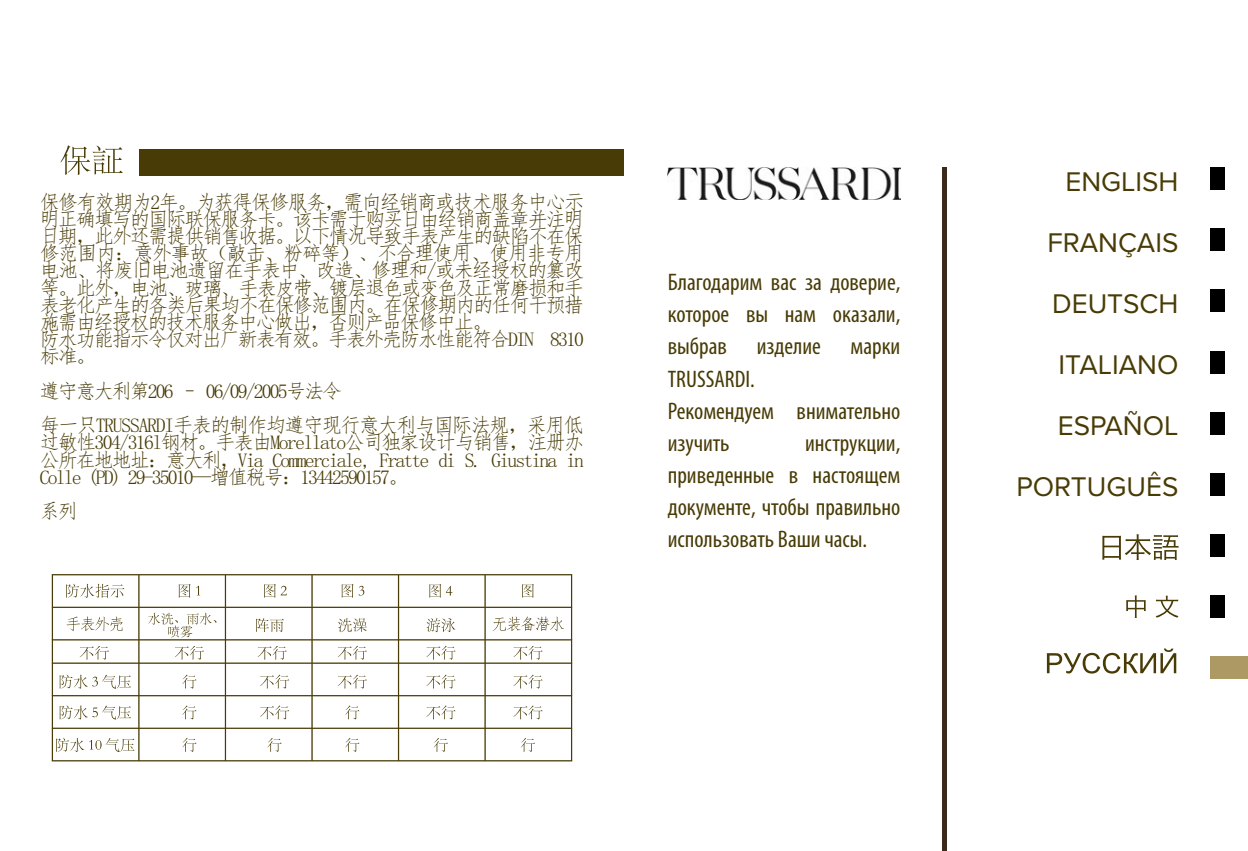
<style>
.page{position:relative;width:1248px;height:851px;background:#fff}
.page>*{position:absolute;margin:0;border:0;box-sizing:border-box;transform-origin:0 0}
.t1{font:28px/61.2px "Proxima Nova";color:#483b05;text-align:right}
.t2{font:condensed 24px/32px "Myriad Pro";color:#483b05}
.t3{font:20px/17.2px "Fang Song";letter-spacing:-.095em;color:#483b05}
.t4{font:20px/34.4px "Fang Song";letter-spacing:-.07em;color:#483b05}
</style>
<div class="page">
<div style="left:1210px;top:167px;width:15px;height:23px;background:#000"></div>
<div style="left:1210px;top:228px;width:15px;height:23px;background:#000"></div>
<div style="left:1210px;top:290px;width:15px;height:22px;background:#000"></div>
<div style="left:1210px;top:351px;width:15px;height:22px;background:#000"></div>
<div style="left:1210px;top:412px;width:15px;height:22px;background:#000"></div>
<div style="left:1210px;top:473px;width:15px;height:22px;background:#000"></div>
<div style="left:1210px;top:534px;width:15px;height:22px;background:#000"></div>
<div style="left:1210px;top:595px;width:15px;height:22px;background:#000"></div>
<svg style="left:1126px;top:595px;width:52px;height:23px"></svg>
<svg style="left:1102px;top:534px;width:76px;height:26px"></svg>
<hr style="left:942px;top:167px;width:4px;height:683px;background:#3b2a1a">
<svg style="left:1046px;top:648px;width:130px;height:25px"></svg>
<img style="left:667px;top:167px;width:233px;height:32px">
<svg style="left:60px;top:145px;width:63px;height:30px"></svg>
<div style="left:139px;top:149px;width:485px;height:26px;background:#483b05"></div>
<hr style="left:52px;top:574px;width:87px;height:1px;background:#483b05">
<hr style="left:52px;top:575px;width:1px;height:31px;background:#483b05">
<hr style="left:139px;top:574px;width:86px;height:1px;background:#483b05">
<hr style="left:138px;top:575px;width:2px;height:31px;background:#483b05">
<hr style="left:225px;top:574px;width:87px;height:1px;background:#483b05">
<hr style="left:225px;top:575px;width:1px;height:31px;background:#483b05">
<hr style="left:312px;top:574px;width:86px;height:1px;background:#483b05">
<hr style="left:311px;top:575px;width:1px;height:31px;background:#483b05">
<hr style="left:398px;top:574px;width:87px;height:1px;background:#483b05">
<hr style="left:398px;top:575px;width:1px;height:31px;background:#483b05">
<hr style="left:485px;top:574px;width:87px;height:1px;background:#483b05">
<hr style="left:484px;top:575px;width:1px;height:31px;background:#483b05">
<hr style="left:571px;top:575px;width:1px;height:31px;background:#483b05">
<hr style="left:52px;top:606px;width:87px;height:2px;background:#483b05">
<hr style="left:52px;top:608px;width:1px;height:31px;background:#483b05">
<hr style="left:139px;top:606px;width:86px;height:2px;background:#483b05">
<hr style="left:138px;top:608px;width:2px;height:31px;background:#483b05">
<hr style="left:225px;top:606px;width:87px;height:2px;background:#483b05">
<hr style="left:225px;top:608px;width:1px;height:31px;background:#483b05">
<hr style="left:312px;top:606px;width:86px;height:2px;background:#483b05">
<hr style="left:311px;top:608px;width:1px;height:31px;background:#483b05">
<hr style="left:398px;top:606px;width:87px;height:2px;background:#483b05">
<hr style="left:398px;top:608px;width:1px;height:31px;background:#483b05">
<hr style="left:485px;top:606px;width:87px;height:2px;background:#483b05">
<hr style="left:484px;top:608px;width:1px;height:31px;background:#483b05">
<hr style="left:571px;top:608px;width:1px;height:31px;background:#483b05">
<hr style="left:52px;top:639px;width:87px;height:1px;background:#483b05">
<svg style="left:52px;top:640px;width:1px;height:22px"></svg>
<hr style="left:139px;top:639px;width:86px;height:1px;background:#483b05">
<hr style="left:138px;top:640px;width:2px;height:22px;background:#483b05">
<hr style="left:225px;top:639px;width:87px;height:1px;background:#483b05">
<svg style="left:225px;top:640px;width:1px;height:22px"></svg>
<hr style="left:312px;top:639px;width:86px;height:1px;background:#483b05">
<svg style="left:311px;top:640px;width:1px;height:22px"></svg>
<hr style="left:398px;top:639px;width:87px;height:1px;background:#483b05">
<svg style="left:398px;top:640px;width:1px;height:22px"></svg>
<hr style="left:485px;top:639px;width:87px;height:1px;background:#483b05">
<svg style="left:484px;top:640px;width:1px;height:22px"></svg>
<svg style="left:571px;top:640px;width:1px;height:22px"></svg>
<hr style="left:52px;top:662px;width:87px;height:1px;background:#483b05">
<hr style="left:52px;top:663px;width:1px;height:32px;background:#483b05">
<hr style="left:139px;top:662px;width:86px;height:1px;background:#483b05">
<hr style="left:138px;top:663px;width:2px;height:32px;background:#483b05">
<hr style="left:225px;top:662px;width:87px;height:1px;background:#483b05">
<hr style="left:225px;top:663px;width:1px;height:32px;background:#483b05">
<hr style="left:312px;top:662px;width:86px;height:1px;background:#483b05">
<hr style="left:311px;top:663px;width:1px;height:32px;background:#483b05">
<hr style="left:398px;top:662px;width:87px;height:1px;background:#483b05">
<hr style="left:398px;top:663px;width:1px;height:32px;background:#483b05">
<hr style="left:485px;top:662px;width:87px;height:1px;background:#483b05">
<hr style="left:484px;top:663px;width:1px;height:32px;background:#483b05">
<hr style="left:571px;top:663px;width:1px;height:32px;background:#483b05">
<hr style="left:52px;top:695px;width:87px;height:1px;background:#483b05">
<hr style="left:52px;top:696px;width:1px;height:31px;background:#483b05">
<hr style="left:139px;top:695px;width:86px;height:1px;background:#483b05">
<hr style="left:138px;top:696px;width:2px;height:31px;background:#483b05">
<hr style="left:225px;top:695px;width:87px;height:1px;background:#483b05">
<hr style="left:225px;top:696px;width:1px;height:31px;background:#483b05">
<hr style="left:312px;top:695px;width:86px;height:1px;background:#483b05">
<hr style="left:311px;top:696px;width:1px;height:31px;background:#483b05">
<hr style="left:398px;top:695px;width:87px;height:1px;background:#483b05">
<hr style="left:398px;top:696px;width:1px;height:31px;background:#483b05">
<hr style="left:485px;top:695px;width:87px;height:1px;background:#483b05">
<hr style="left:484px;top:696px;width:1px;height:31px;background:#483b05">
<hr style="left:571px;top:696px;width:1px;height:31px;background:#483b05">
<hr style="left:52px;top:727px;width:87px;height:1px;background:#483b05">
<hr style="left:52px;top:728px;width:1px;height:32px;background:#483b05">
<hr style="left:139px;top:727px;width:86px;height:1px;background:#483b05">
<hr style="left:138px;top:728px;width:2px;height:32px;background:#483b05">
<hr style="left:225px;top:727px;width:87px;height:1px;background:#483b05">
<hr style="left:225px;top:728px;width:1px;height:32px;background:#483b05">
<hr style="left:312px;top:727px;width:86px;height:1px;background:#483b05">
<hr style="left:311px;top:728px;width:1px;height:32px;background:#483b05">
<hr style="left:398px;top:727px;width:87px;height:1px;background:#483b05">
<hr style="left:398px;top:728px;width:1px;height:32px;background:#483b05">
<hr style="left:485px;top:727px;width:87px;height:1px;background:#483b05">
<hr style="left:484px;top:728px;width:1px;height:32px;background:#483b05">
<hr style="left:571px;top:728px;width:1px;height:32px;background:#483b05">
<hr style="left:52px;top:760px;width:87px;height:1px;background:#483b05">
<hr style="left:139px;top:760px;width:86px;height:1px;background:#483b05">
<hr style="left:225px;top:760px;width:87px;height:1px;background:#483b05">
<hr style="left:312px;top:760px;width:86px;height:1px;background:#483b05">
<hr style="left:398px;top:760px;width:87px;height:1px;background:#483b05">
<hr style="left:485px;top:760px;width:87px;height:1px;background:#483b05">
<svg style="left:66px;top:583px;width:58px;height:14px"></svg>
<svg style="left:179px;top:584px;width:21px;height:13px"></svg>
<svg style="left:264px;top:584px;width:23px;height:13px"></svg>
<svg style="left:342px;top:584px;width:22px;height:13px"></svg>
<svg style="left:429px;top:584px;width:23px;height:13px"></svg>
<svg style="left:522px;top:584px;width:12px;height:13px"></svg>
<svg style="left:148px;top:612px;width:68px;height:25px"></svg>
<svg style="left:256px;top:618px;width:28px;height:14px"></svg>
<svg style="left:338px;top:618px;width:29px;height:14px"></svg>
<svg style="left:426px;top:618px;width:29px;height:14px"></svg>
<svg style="left:80px;top:645px;width:29px;height:14px"></svg>
<svg style="left:175px;top:645px;width:29px;height:14px"></svg>
<svg style="left:257px;top:646px;width:30px;height:13px"></svg>
<svg style="left:337px;top:645px;width:30px;height:14px"></svg>
<svg style="left:426px;top:645px;width:29px;height:14px"></svg>
<svg style="left:513px;top:646px;width:29px;height:13px"></svg>
<svg style="left:60px;top:674px;width:71px;height:14px"></svg>
<svg style="left:182px;top:674px;width:14px;height:14px"></svg>
<svg style="left:260px;top:674px;width:29px;height:14px"></svg>
<svg style="left:337px;top:674px;width:30px;height:14px"></svg>
<svg style="left:426px;top:674px;width:29px;height:14px"></svg>
<svg style="left:513px;top:674px;width:29px;height:14px"></svg>
<svg style="left:60px;top:705px;width:71px;height:14px"></svg>
<svg style="left:182px;top:705px;width:14px;height:14px"></svg>
<svg style="left:260px;top:705px;width:29px;height:14px"></svg>
<svg style="left:345px;top:705px;width:14px;height:14px"></svg>
<svg style="left:426px;top:705px;width:29px;height:14px"></svg>
<svg style="left:513px;top:705px;width:29px;height:14px"></svg>
<svg style="left:56px;top:738px;width:78px;height:13px"></svg>
<svg style="left:182px;top:738px;width:14px;height:13px"></svg>
<svg style="left:267px;top:738px;width:14px;height:13px"></svg>
<svg style="left:345px;top:738px;width:14px;height:13px"></svg>
<svg style="left:434px;top:738px;width:14px;height:13px"></svg>
<svg style="left:521px;top:738px;width:14px;height:13px"></svg>
<svg style="left:66px;top:616px;width:57px;height:15px"></svg>
<svg style="left:492px;top:616px;width:72px;height:15px"></svg>
<div style="left:1210px;top:656px;width:37px;height:22px;background:#ad9963"></div>
<p class="t3" style="left:40px;top:193px;width:546px">保修有效期为2年。为获得保修服务，需向经销商或技术服务中心示明正确填写的国际联保服务卡。该卡需于购买日由经销商盖章并注明日期，此外还需提供销售收据。以下情况导致手表产生的缺陷不在保修范围内：意外事故（敲击、粉碎等）、不合理使用、使用非专用电池、将废旧电池遗留在手表中、改造、修理和/或未经授权的篡改等。此外，电池、玻璃、手表皮带、镀层退色或变色及正常磨损和手表老化产生的各类后果均不在保修范围内。在保修期内的任何干预措施需由经授权的技术服务中心做出，否则产品保修中止。<br>防水功能指示令仅对出厂新表有效。手表外壳防水性能符合DIN 8310标准。</p>
<p class="t4" style="left:40px;top:373px;width:545px">遵守意大利第206 – 06/09/2005号法令<br>每一只TRUSSARDI手表的制作均遵守现行意大利与国际法规，采用低</p>
<p class="t3" style="left:40px;top:434px;width:545px;text-align:justify">过敏性304/316l钢材。手表由Morellato公司独家设计与销售，注册办公所在地地址：意大利，Via Commerciale, Fratte di S. Giustina in Colle (PD) 29-35010—增值税号：13442590157。</p>
<p class="t3" style="left:40px;top:502px;width:39px">系列</p>
<p class="t2" style="left:667px;top:266px;width:234px">Благодарим вас за доверие, которое вы нам оказали, выбрав изделие марки<br>TRUSSARDI.<br>Рекомендуем внимательно изучить</p>
<p class="t2" style="left:667px;top:426px;width:234px;text-align:justify;text-indent:137px">инструкции, приведенные в настоящем документе, чтобы правильно использовать Ваши часы.</p>
<h1 class="t1" style="left:1016px;top:150px;width:164px">ENGLISH<br>FRANÇAIS<br>DEUTSCH<br>ITALIANO<br>ESPAÑOL<br>PORTUGUÊS</h1>
</div>
